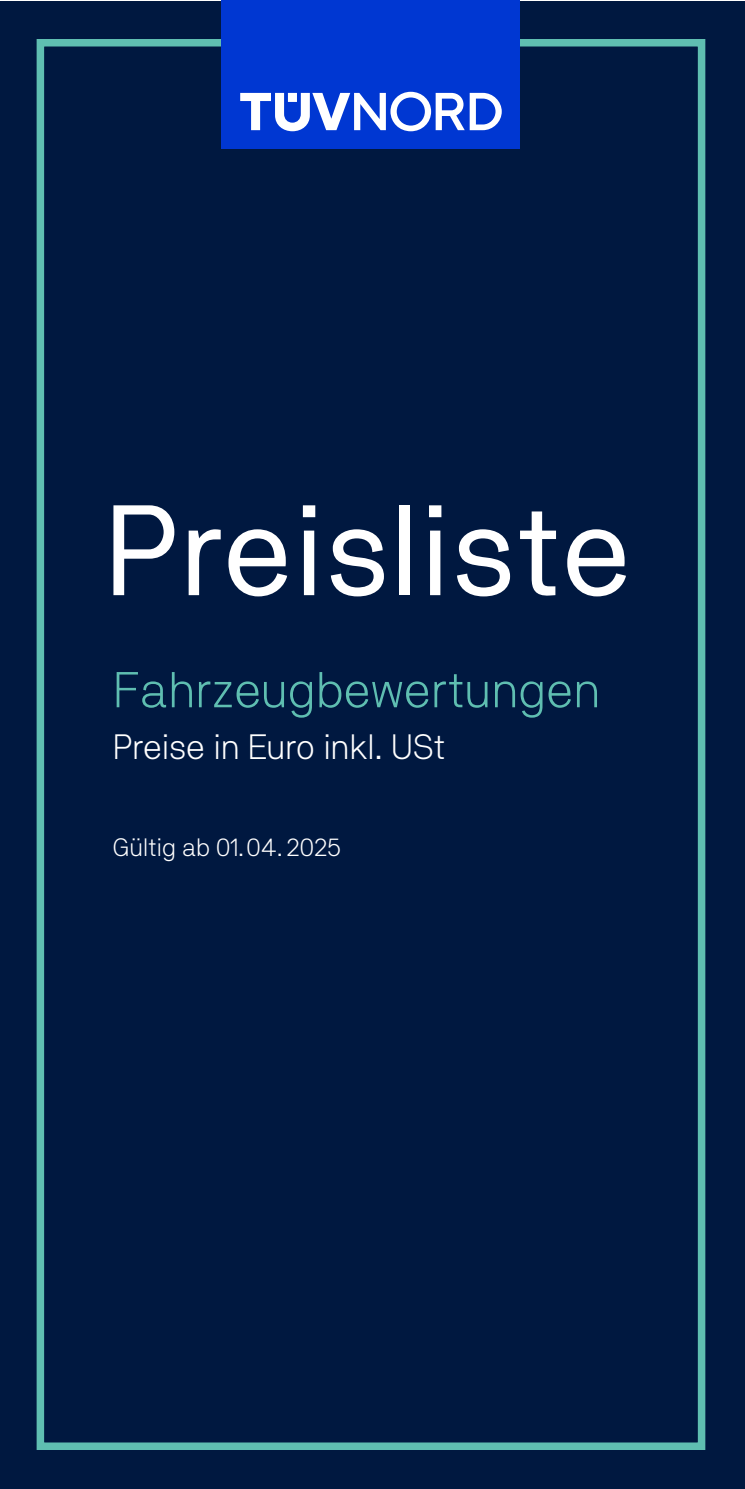
<style>
.page{position:relative;width:745px;height:1489px;background:#fff}
.page>*{position:absolute;margin:0;border:0;box-sizing:border-box;transform-origin:0 0}
.t1{font:127.5px "TNG Pro";color:#fff}
.t2{font:300 50px "TNG Pro";color:#5fbeb1}
.t3{font:300 35px "TNG Pro";letter-spacing:-.015em;color:#fff}
.t4{font:300 25px "TNG Pro";letter-spacing:-.005em;color:#fff}
</style>
<div class="page">
<div style="left:0;top:1px;width:743px;height:1487px;background:#001840"></div>
<div style="left:37px;top:39px;width:667px;height:1410px;border:8px solid #5fbeb1"></div>
<div style="left:221px;top:0;width:299px;height:149px;background:#0037d2"></div>
<svg style="left:240px;top:92px;width:261px;height:39px"></svg>
<h1 class="t1" style="left:104px;top:474px;width:529px">Preisliste</h1>
<h2 class="t2" style="left:113px;top:660px;width:488px">Fahrzeugbewertungen</h2>
<p class="t3" style="left:113px;top:725px;width:334px">Preise in Euro inkl. USt</p>
<p class="t4" style="left:113px;top:832px;width:230px">Gültig ab 01.04. 2025</p>
</div>
